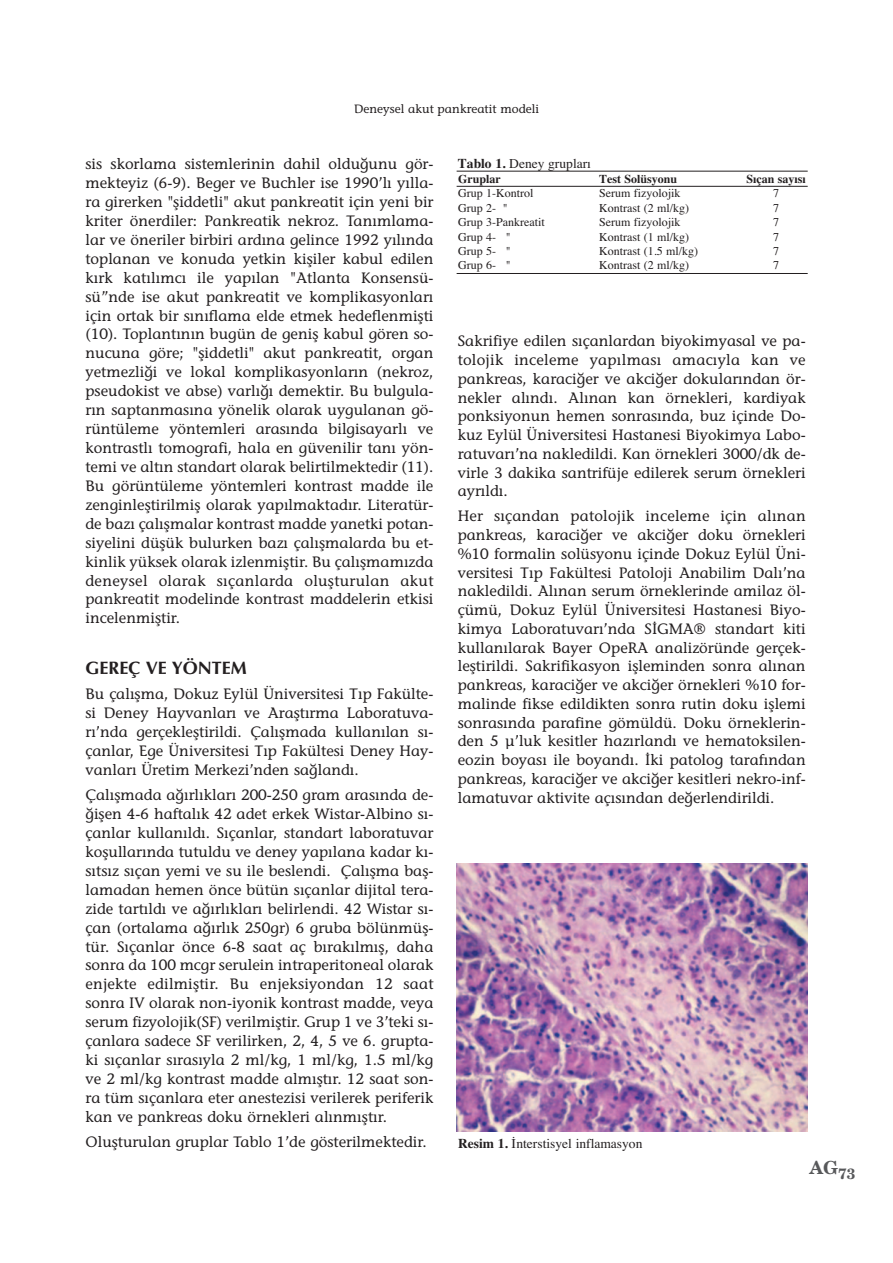
<style>
.page{position:relative;width:893px;height:1263px;background:#fff}
.page>*{position:absolute;margin:0;border:0;box-sizing:border-box;transform-origin:0 0}
.t1{font:700 18px "Optima";color:#231f20}
.t2{font:700 18px "New Century Schlbk TR";color:#57585a}
.t3{font:15px/18.9px "Stone Informal";color:#231f20;text-align:justify}
.t4{font:13.5px "Times TR Plain";color:#231f20}
.t5{font:12px "Times TR Plain";color:#231f20}
.t6{font:12px "Times TR Bold";color:#231f20}
.t7{font:12px "Stone Informal";color:#231f20}
.s1{font-family:"Times TR Bold"}
</style>
<div class="page">
<hr style="left:456px;top:171px;width:351px;height:1px;background:#231f20">
<hr style="left:456px;top:186px;width:351px;height:1px;background:#231f20">
<hr style="left:456px;top:273px;width:351px;height:1px;background:#231f20">
<img style="left:456px;top:864px;width:351px;height:267px">
<p class="t7" style="left:354px;top:104px;width:186px">Deneysel akut pankreatit modeli</p>
<p class="t3" style="left:85px;top:156px;width:349px">sis skorlama sistemlerinin dahil olduğunu gör&shy;mekteyiz (6-9). Beger ve Buchler ise 1990’lı yılla&shy;ra girerken "şiddetli" akut pankreatit için yeni bir kriter önerdiler: Pankreatik nekroz. Tanımlama&shy;lar ve öneriler birbiri ardına gelince 1992 yılında toplanan ve konuda yetkin kişiler kabul edilen kırk katılımcı ile yapılan "Atlanta Konsensü&shy;sü”nde ise akut pankreatit ve komplikasyonları için ortak bir sınıflama elde etmek hedeflenmişti (10). Toplantının bugün de geniş kabul gören so&shy;nucuna göre; "şiddetli" akut pankreatit, organ yetmezliği ve lokal komplikasyonların (nekroz, pseudokist ve abse) varlığı demektir. Bu bulgula&shy;rın saptanmasına yönelik olarak uygulanan gö&shy;rüntüleme yöntemleri arasında bilgisayarlı ve kontrastlı tomografi, hala en güvenilir tanı yön&shy;temi ve altın standart olarak belirtilmektedir (11).<br>Bu görüntüleme yöntemleri kontrast madde ile zenginleştirilmiş olarak yapılmaktadır. Literatür&shy;de bazı çalışmalar kontrast madde yanetki potan&shy;siyelini düşük bulurken bazı çalışmalarda bu et&shy;kinlik yüksek olarak izlenmiştir. Bu çalışmamızda deneysel olarak sıçanlarda oluşturulan akut pankreatit modelinde kontrast maddelerin etkisi incelenmiştir.</p>
<p class="t1" style="left:85px;top:660px;width:163px">GEREÇ VE YÖNTEM</p>
<p class="t3" style="left:85px;top:686px;width:349px">Bu çalışma, Dokuz Eylül Üniversitesi Tıp Fakülte&shy;si Deney Hayvanları ve Araştırma Laboratuva&shy;rı’nda gerçekleştirildi. Çalışmada kullanılan sı&shy;çanlar, Ege Üniversitesi Tıp Fakültesi Deney Hay&shy;vanları Üretim Merkezi’nden sağlandı.</p>
<p class="t3" style="left:85px;top:787px;width:349px">Çalışmada ağırlıkları 200-250 gram arasında de&shy;ğişen 4-6 haftalık 42 adet erkek Wistar-Albino sı&shy;çanlar kullanıldı. Sıçanlar, standart laboratuvar koşullarında tutuldu ve deney yapılana kadar kı&shy;sıtsız sıçan yemi ve su ile beslendi. Çalışma baş&shy;lamadan hemen önce bütün sıçanlar dijital tera&shy;zide tartıldı ve ağırlıkları belirlendi. 42 Wistar sı&shy;çan (ortalama ağırlık 250gr) 6 gruba bölünmüş&shy;tür. Sıçanlar önce 6-8 saat aç bırakılmış, daha sonra da 100 mcgr serulein intraperitoneal olarak enjekte edilmiştir. Bu enjeksiyondan 12 saat sonra IV olarak non-iyonik kontrast madde, veya serum fizyolojik(SF) verilmiştir. Grup 1 ve 3’teki sı&shy;çanlara sadece SF verilirken, 2, 4, 5 ve 6. grupta&shy;ki sıçanlar sırasıyla 2 ml/kg, 1 ml/kg, 1.5 ml/kg ve 2 ml/kg kontrast madde almıştır. 12 saat son&shy;ra tüm sıçanlara eter anestezisi verilerek periferik kan ve pankreas doku örnekleri alınmıştır.</p>
<p class="t3" style="left:85px;top:1134px;width:343px">Oluşturulan gruplar Tablo 1’de gösterilmektedir.</p>
<p class="t4" style="left:458px;top:158px;width:134px"><span class="s1">Tablo 1.</span> Deney gruplar›</p>
<p class="t6" style="left:458px;top:174px;width:44px">Gruplar</p>
<p class="t6" style="left:599px;top:174px;width:79px">Test Solüsyonu</p>
<p class="t6" style="left:746px;top:174px;width:61px">S›çan say›s›</p>
<p class="t5" style="left:458px;top:189px;width:77px">Grup 1-Kontrol</p>
<p class="t5" style="left:599px;top:189px;width:83px">Serum fizyolojik</p>
<p class="t5" style="left:773px;top:189px;width:7px">7</p>
<p class="t5" style="left:458px;top:203px;width:51px">Grup 2- "</p>
<p class="t5" style="left:599px;top:203px;width:91px">Kontrast (2 ml/kg)</p>
<p class="t5" style="left:773px;top:203px;width:7px">7</p>
<p class="t5" style="left:458px;top:218px;width:88px">Grup 3-Pankreatit</p>
<p class="t5" style="left:599px;top:218px;width:83px">Serum fizyolojik</p>
<p class="t5" style="left:773px;top:218px;width:7px">7</p>
<p class="t5" style="left:458px;top:232px;width:54px">Grup 4- "</p>
<p class="t5" style="left:599px;top:232px;width:91px">Kontrast (1 ml/kg)</p>
<p class="t5" style="left:773px;top:232px;width:7px">7</p>
<p class="t5" style="left:458px;top:247px;width:54px">Grup 5- "</p>
<p class="t5" style="left:599px;top:247px;width:100px">Kontrast (1.5 ml/kg)</p>
<p class="t5" style="left:773px;top:247px;width:7px">7</p>
<p class="t5" style="left:458px;top:261px;width:54px">Grup 6- "</p>
<p class="t5" style="left:599px;top:261px;width:91px">Kontrast (2 ml/kg)</p>
<p class="t5" style="left:773px;top:261px;width:7px">7</p>
<p class="t3" style="left:458px;top:333px;width:349px">Sakrifiye edilen sıçanlardan biyokimyasal ve pa&shy;tolojik inceleme yapılması amacıyla kan ve pankreas, karaciğer ve akciğer dokularından ör&shy;nekler alındı. Alınan kan örnekleri, kardiyak ponksiyonun hemen sonrasında, buz içinde Do&shy;kuz Eylül Üniversitesi Hastanesi Biyokimya Labo&shy;ratuvarı’na nakledildi. Kan örnekleri 3000/dk de&shy;virle 3 dakika santrifüje edilerek serum örnekleri ayrıldı.</p>
<p class="t3" style="left:458px;top:508px;width:349px">Her sıçandan patolojik inceleme için alınan pankreas, karaciğer ve akciğer doku örnekleri %10 formalin solüsyonu içinde Dokuz Eylül Üni&shy;versitesi Tıp Fakültesi Patoloji Anabilim Dalı’na nakledildi. Alınan serum örneklerinde amilaz öl&shy;çümü, Dokuz Eylül Üniversitesi Hastanesi Biyo&shy;kimya Laboratuvarı’nda SİGMA® standart kiti kullanılarak Bayer OpeRA analizöründe gerçek&shy;leştirildi. Sakrifikasyon işleminden sonra alınan pankreas, karaciğer ve akciğer örnekleri %10 for&shy;malinde fikse edildikten sonra rutin doku işlemi sonrasında parafine gömüldü. Doku örneklerin&shy;den 5 µ’luk kesitler hazırlandı ve hematoksilen&shy;eozin boyası ile boyandı. İki patolog tarafından pankreas, karaciğer ve akciğer kesitleri nekro-inf&shy;lamatuvar aktivite açısından değerlendirildi.</p>
<p class="t4" style="left:458px;top:1139px;width:186px"><span class="s1">Resim 1.</span> İnterstisyel inflamasyon</p>
<p class="t2" style="left:809px;top:1159px;width:47px">AG<sub>73</sub></p>
</div>
